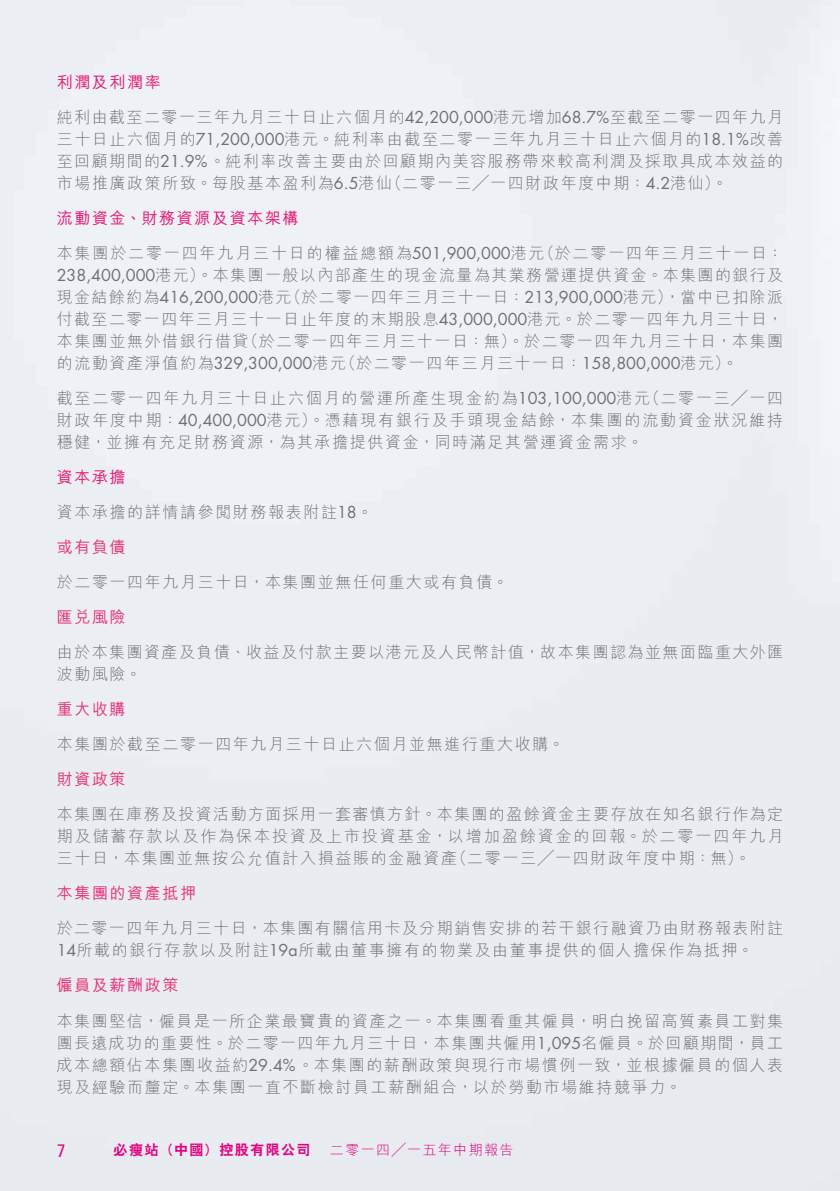
<style>
.page{position:relative;width:840px;height:1191px;background:#fff}
.page>*{position:absolute;margin:0;border:0;box-sizing:border-box;transform-origin:0 0}
.t1{font:condensed 18px "Frutiger LT Std";color:#e4007f}
.t2{font:300 16px/22px "M Hei HK";letter-spacing:.1em;color:#727171}
.t3{font:300 16px "M Hei HK";letter-spacing:.12em;color:#727171}
.t4{font:500 16px "M Hei HK";letter-spacing:.1em;color:#e73278}
.t5{font:16px "Futura Std";color:#727171}
.t6{font:800 14px "C Hei 2 HK";letter-spacing:.1em;color:#e4007f}
.t7{font:300 14px "M Hei HK";letter-spacing:.1em;color:#e4007f}
.s1{font-weight:500;color:#e61673}
.s2{font-family:"Futura Std";font-weight:400}
.s3{font-family:"M Hei HK";font-weight:300}
.s4{font-weight:500;color:#e73278}
</style>
<div class="page">
<p class="t2" style="left:57px;top:64px;width:727px;line-height:35px"><span class="s1">利潤及利潤率<br></span>純利由截至二零一三年九月三十日止六個月的<span class="s2">42,200,000</span>港元增加<span class="s2">68.7%</span>至截至二零一四年九月</p>
<p class="t2" style="left:57px;top:128px;width:727px">三十日止六個月的<span class="s2">71,200,000</span>港元。純利率由截至二零一三年九月三十日止六個月的<span class="s2">18.1%</span>改善</p>
<p class="t2" style="left:57px;top:150px;width:727px">至回顧期間的<span class="s2">21.9%</span>。純利率改善主要由於回顧期內美容服務帶來較高利潤及採取具成本效益的</p>
<p class="t2" style="left:386px;top:172px;width:343px">（二零一三╱一四財政年度中期：<span class="s2">4.2</span>港仙。(</p>
<p class="t2" style="left:57px;top:165px;width:337px;line-height:35px">市場推廣政策所致。每股基本盈利為<span class="s2">6.5</span>港仙<span class="s1">流動資金、財務資源及資本架構</span></p>
<p class="t2" style="left:538px;top:242px;width:246px">（於二零一四年三月三十一日：</p>
<p class="t2" style="left:57px;top:242px;width:489px">本集團於二零一四年九月三十日的權益總額為<span class="s2">501,900,000</span>港元</p>
<p class="t2" style="left:57px;top:264px;width:727px"><span class="s2">238,400,000</span>港元）。本集團一般以內部產生的現金流量為其業務營運提供資金。本集團的銀行及</p>
<p class="t2" style="left:285px;top:286px;width:499px">（於二零一四年三月三十一日：<span class="s2">213,900,000</span>港元，）當中已扣除派</p>
<p class="t5" style="left:57px;top:287px;width:236px"><span class="s3">現金結餘約為</span>416,200,000<span class="s3">港元</span></p>
<p class="t2" style="left:57px;top:308px;width:727px;text-align:right">付截至二零一四年三月三十一日止年度的末期股息<span class="s2">43,000,000</span>港元。於二零一四年九月三十日，（於二零一四年三月三十一日：無）。於二零一四年九月三十日，本集團</p>
<p class="t2" style="left:57px;top:330px;width:193px">本集團並無外借銀行借貸</p>
<p class="t2" style="left:340px;top:352px;width:399px">（於二零一四年三月三十一日：<span class="s2">158,800,000</span>港元。(</p>
<p class="t2" style="left:57px;top:352px;width:290px">的流動資產淨值約為<span class="s2">329,300,000</span>港元</p>
<p class="t2" style="left:644px;top:387px;width:140px">（二零一三╱一四</p>
<p class="t2" style="left:57px;top:387px;width:727px">截至二零一四年九月三十日止六個月的營運所產生現金約為<span class="s2">103,100,000</span>港元<br>財政年度中期：<span class="s2">40,400,000</span>港元）。憑藉現有銀行及手頭現金結餘，本集團的流動資金狀況維持穩健，並擁有充足財務資源，為其承擔提供資金，同時滿足其營運資金需求。</p>
<p class="t2" style="left:57px;top:459px;width:317px;line-height:35px"><span class="s1">資本承擔<br></span>資本承擔的詳情請參閱財務報表附註<span class="s2">18</span>。<span class="s4">或有負債</span></p>
<p class="t2" style="left:57px;top:571px;width:453px">於二零一四年九月三十日，本集團並無任何重大或有負債。</p>
<p class="t4" style="left:57px;top:606px;width:70px">匯兌風險</p>
<p class="t2" style="left:57px;top:641px;width:727px">由於本集團資產及負債、收益及付款主要以港元及人民幣計值，故本集團認為並無面臨重大外匯波動風險。</p>
<p class="t4" style="left:57px;top:698px;width:70px">重大收購</p>
<p class="t2" style="left:57px;top:733px;width:509px">本集團於截至二零一四年九月三十日止六個月並無進行重大收購。</p>
<p class="t4" style="left:57px;top:768px;width:70px">財資政策</p>
<p class="t2" style="left:57px;top:803px;width:727px">本集團在庫務及投資活動方面採用一套審慎方針。本集團的盈餘資金主要存放在知名銀行作為定</p>
<p class="t3" style="left:57px;top:825px;width:727px">期及儲蓄存款以及作為保本投資及上市投資基金，以增加盈餘資金的回報。於二零一四年九月</p>
<p class="t2" style="left:451px;top:847px;width:301px">（二零一三╱一四財政年度中期：無。(</p>
<p class="t2" style="left:57px;top:847px;width:402px">三十日，本集團並無按公允值計入損益賬的金融資產</p>
<p class="t4" style="left:57px;top:882px;width:141px">本集團的資產抵押</p>
<p class="t2" style="left:57px;top:917px;width:727px">於二零一四年九月三十日，本集團有關信用卡及分期銷售安排的若干銀行融資乃由財務報表附註<br><span class="s2">14</span>所載的銀行存款以及附註<span class="s2">19a</span>所載由董事擁有的物業及由董事提供的個人擔保作為抵押。</p>
<p class="t4" style="left:57px;top:974px;width:123px">僱員及薪酬政策</p>
<p class="t2" style="left:57px;top:1009px;width:727px;text-align:justify">本集團堅信，僱員是一所企業最寶貴的資產之一。本集團看重其僱員，明白挽留高質素員工對集團長遠成功的重要性。於二零一四年九月三十日，本集團共僱用<span class="s2">1,095</span>名僱員。於回顧期間，員工成本總額佔本集團收益約<span class="s2">29.4%</span>。本集團的薪酬政策與現行市場慣例一致，並根據僱員的個人表現及經驗而釐定。本集團一直不斷檢討員工薪酬組合，以於勞動市場維持競爭力。</p>
<p class="t1" style="left:57px;top:1140px;width:10px">7</p>
<p class="t6" style="left:113px;top:1140px;width:198px">必瘦站（中國）控股有限公司</p>
<p class="t7" style="left:330px;top:1139px;width:185px">二零一四╱一五年中期報告</p>
</div>
